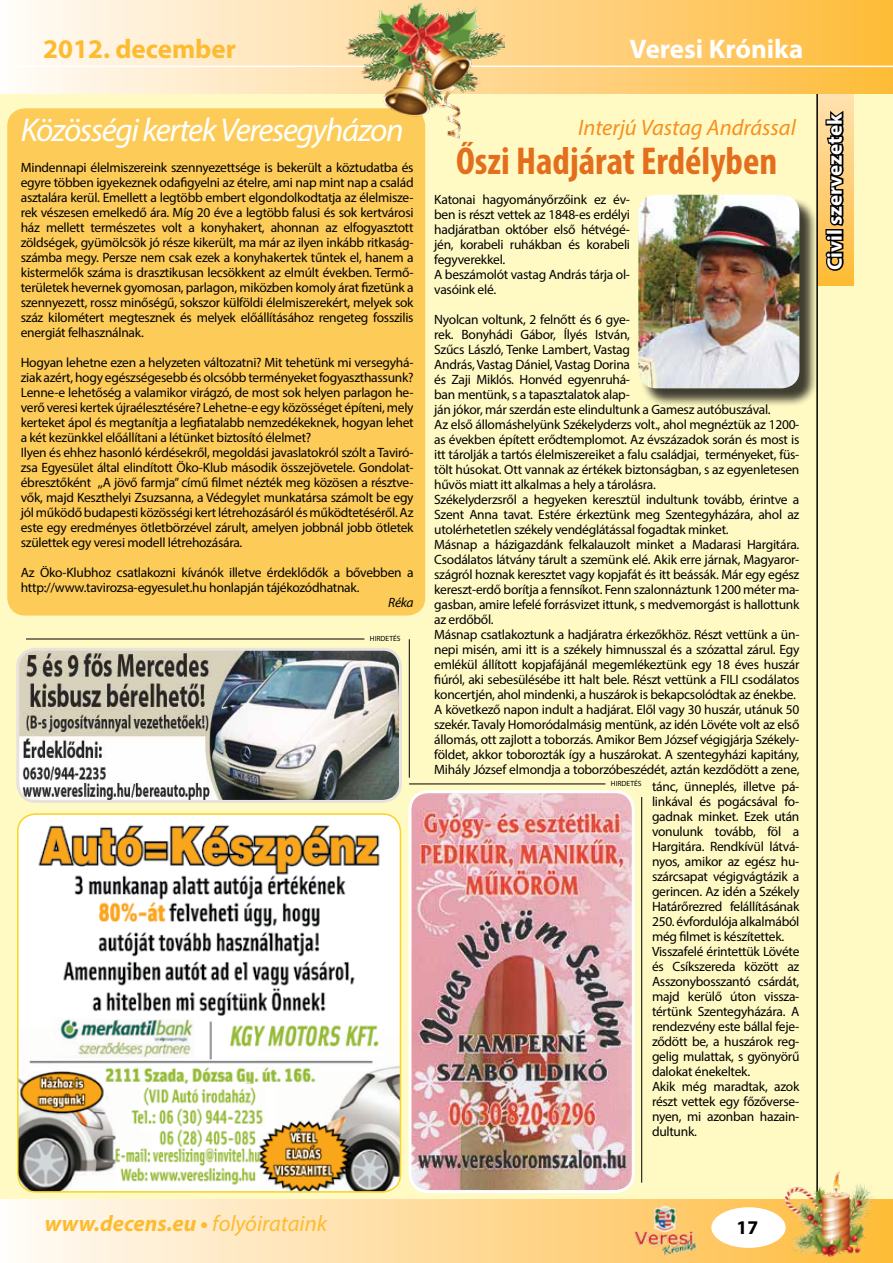
<style>
.page{position:relative;width:893px;height:1263px;background:#fffac4}
.page>*{position:absolute;margin:0;border:0;box-sizing:border-box;transform-origin:0 0}
.t1{font:700 condensed 39px "Myriad Pro";color:#e36f1e}
.t2{font:italic 33px "Myriad Pro";letter-spacing:-.04em;color:#fff}
.t3{font:700 27px "Myriad Pro";color:#fdbb30}
.t4{font:700 27px "Myriad Pro";color:#fff}
.t5{font:italic 700 22.5px "Myriad Pro";color:#fdbb30}
.t6{font:italic 22.5px "Myriad Pro";color:#f78f1e}
.t7{font:700 21px "Myriad Pro";color:#fff}
.t8{font:700 19.5px "Myriad Pro";color:#000}
.t9{font:13.5px/15px "Myriad Pro";letter-spacing:-.02em;color:#000}
.t10{font:italic 13.5px "Myriad Pro";color:#000}
.t11{font:7.5px "Myriad Pro";color:#000}
.s1{font-style:normal}
.s2{font-weight:400}
</style>
<div class="page">
<svg style="left:818px;top:94px;width:36px;height:192px;background:#fecd71"></svg>
<hr style="left:816px;top:0;width:2px;height:1263px;background:#000">
<svg style="left:0;top:0;width:893px;height:94px;background:#feda99"></svg>
<hr style="left:0;top:66px;width:893px;height:1px;background:#fff">
<div style="left:0;top:1199px;width:893px;height:64px;background:linear-gradient(to right,#fffbf8,#febb3b)"></div>
<div style="left:711px;top:1207px;width:75px;height:41px;background:#fff;border-radius:50%"></div>
<img style="left:633px;top:1205px;width:65px;height:51px">
<svg style="left:824px;top:235px;width:21px;height:37px"></svg>
<div style="left:825px;top:229px;width:18px;height:6px;border:3px solid #000"></div>
<svg style="left:824px;top:107px;width:22px;height:121px;background:#74603b"></svg>
<img style="left:346px;top:0;width:159px;height:139px">
<img style="left:786px;top:1171px;width:89px;height:85px">
<div style="left:7px;top:108px;width:418px;height:508px;background:#fdcc58;border-radius:18px"></div>
<div style="left:641px;top:197px;width:177px;height:210px;background:#000;opacity:.75"></div>
<img style="left:638px;top:195px;width:161px;height:193px">
<hr style="left:26px;top:639px;width:338px;height:1px;background:#000">
<hr style="left:409px;top:784px;width:196px;height:1px;background:#000">
<hr style="left:409px;top:639px;width:1px;height:139px;background:#000">
<hr style="left:641px;top:797px;width:1px;height:386px;background:#000">
<img style="left:18px;top:814px;width:382px;height:378px">
<div style="left:17px;top:813px;width:384px;height:379px;border:2px solid #f8d424;border-radius:18px"></div>
<img style="left:20px;top:652px;width:378px;height:147px">
<div style="left:16px;top:648px;width:386px;height:155px;border:3px solid #e8e2df;border-radius:18px"></div>
<img style="left:412px;top:794px;width:219px;height:395px">
<div style="left:408px;top:790px;width:227px;height:403px;border:3px solid #fff;border-radius:18px"></div>
<h3 class="t3" style="left:43px;top:31px;width:194px">2012. december</h3>
<h3 class="t4" style="left:630px;top:31px;width:175px">Veresi Krónika</h3>
<h2 class="t2" style="left:21px;top:109px;width:384px">Közösségi kertek Veresegyházon</h2>
<p class="t9" style="left:21px;top:160px;width:394px;text-align:justify">Mindennapi élelmiszereink szennyezettsége is bekerült a köztudatba és egyre többen igyekeznek odafigyelni az ételre, ami nap mint nap a család asztalára kerül. Emellett a legtöbb embert elgondolkodtatja az élelmisze&shy;rek vészesen emelkedő ára. Míg 20 éve a legtöbb falusi és sok kertvárosi ház mellett természetes volt a konyhakert, ahonnan az elfogyasztott zöldségek, gyümölcsök jó része kikerült, ma már az ilyen inkább ritkaság&shy;számba megy. Persze nem csak ezek a konyhakertek tűntek el, hanem a kistermelők száma is drasztikusan lecsökkent az elmúlt években. Termő&shy;területek hevernek gyomosan, parlagon, miközben komoly árat fizetünk a szennyezett, rossz minőségű, sokszor külföldi élelmiszerekért, melyek sok száz kilométert megtesznek és melyek előállításához rengeteg fosszilis energiát felhasználnak.</p>
<p class="t9" style="left:21px;top:355px;width:394px">Hogyan lehetne ezen a helyzeten változatni? Mit tehetünk mi versegyhá&shy;ziak azért, hogy egészségesebb és olcsóbb terményeket fogyaszthassunk?<br>Lenne-e lehetőség a valamikor virágzó, de most sok helyen parlagon he&shy;verő veresi kertek újraélesztésére? Lehetne-e egy közösséget építeni, mely kerteket ápol és megtanítja a legfiatalabb nemzedékeknek, hogyan lehet a két kezünkkel előállítani a létünket biztosító élelmet?<br>Ilyen és ehhez hasonló kérdésekről, megoldási javaslatokról szólt a Taviró&shy;zsa Egyesület által elindított Öko-Klub második összejövetele. Gondolat&shy;ébresztőként ,,A jövő farmja” című filmet nézték meg közösen a résztve&shy;vők, majd Keszthelyi Zsuzsanna, a Védegylet munkatársa számolt be egy jól működő budapesti közösségi kert létrehozásáról és működtetéséről. Az este egy eredményes ötletbörzével zárult, amelyen jobbnál jobb ötletek születtek egy veresi modell létrehozására.</p>
<p class="t9" style="left:21px;top:565px;width:394px">Az Öko-Klubhoz csatlakozni kívánók illetve érdeklődők a bővebben a http://www.tavirozsa-egyesulet.hu honlapján tájékozódhatnak.</p>
<p class="t10" style="left:388px;top:594px;width:27px">Réka</p>
<p class="t11" style="left:370px;top:634px;width:32px">HIRDETÉS</p>
<h3 class="t6" style="left:578px;top:114px;width:219px">Interjú Vastag Andrással</h3>
<h1 class="t1" style="left:456px;top:137px;width:323px">Őszi Hadjárat Erdélyben</h1>
<p class="t9" style="left:434px;top:191px;width:197px">Katonai hagyományőrzőink ez év&shy;ben is részt vettek az 1848-es erdélyi hadjáratban október első hétvégé&shy;jén, korabeli ruhákban és korabeli fegyverekkel.<br>A beszámolót vastag András tárja ol&shy;vasóink elé.</p>
<p class="t9" style="left:434px;top:311px;width:367px">Nyolcan voltunk, 2 felnőtt és 6 gye-<br>rek. Bonyhádi Gábor, Ílyés István,<br>Szűcs László, Tenke Lambert, Vastag<br>András, Vastag Dániel, Vastag Dorina<br>és Zaji Miklós. Honvéd egyenruhá-<br>ban mentünk, s a tapasztalatok alap-<br>ján jókor, már szerdán este elindultunk a Gamesz autóbuszával.<br>Az első állomáshelyünk Székelyderzs volt., ahol megnéztük az 1200- as években épített erődtemplomot. Az évszázadok során és most is itt tárolják a tartós élelmiszereiket a falu családjai, terményeket, füs&shy;tölt húsokat. Ott vannak az értékek biztonságban, s az egyenletesen hűvös miatt itt alkalmas a hely a tárolásra.<br>Székelyderzsről a hegyeken keresztül indultunk tovább, érintve a Szent Anna tavat. Estére érkeztünk meg Szentegyházára, ahol az utolérhetetlen székely vendéglátással fogadtak minket.<br>Másnap a házigazdánk felkalauzolt minket a Madarasi Hargitára.<br>Csodálatos látvány tárult a szemünk elé. Akik erre járnak, Magyaror&shy;szágról hoznak keresztet vagy kopjafát és itt beássák. Már egy egész kereszt-erdő borítja a fennsíkot. Fenn szalonnáztunk 1200 méter ma&shy;gasban, amire lefelé forrásvizet ittunk, s medvemorgást is hallottunk az erdőből.<br>Másnap csatlakoztunk a hadjáratra érkezőkhöz. Részt vettünk a ün&shy;nepi misén, ami itt is a székely himnusszal és a szózattal zárul. Egy emlékül állított kopjafájánál megemlékeztünk egy 18 éves huszár fiúról, aki sebesülésébe itt halt bele. Részt vettünk a FILI csodálatos koncertjén, ahol mindenki, a huszárok is bekapcsolódtak az énekbe.<br>A következő napon indult a hadjárat. Elől vagy 30 huszár, utánuk 50 szekér. Tavaly Homoródalmásig mentünk, az idén Lövéte volt az első állomás, ott zajlott a toborzás. Amikor Bem József végigjárja Székely&shy;földet, akkor toborozták így a huszárokat. A szentegyházi kapitány, Mihály József elmondja a toborzóbeszédét, aztán kezdődött a zene,</p>
<p class="t9" style="left:652px;top:778px;width:149px">tánc, ünneplés, illetve pá&shy;linkával és pogácsával fo&shy;gadnak minket. Ezek után vonulunk tovább, föl a<br>Hargitára. Rendkívül látvá&shy;nyos, amikor az egész hu&shy;szárcsapat végigvágtázik a gerincen. Az idén a Székely<br>Határőrezred felállításának<br>250. évfordulója alkalmából még filmet is készítettek.<br>Visszafelé érintettük Lövéte és Csíkszereda között az<br>Asszonybosszantó csárdát, majd kerülő úton vissza&shy;tértünk Szentegyházára. A rendezvény este bállal feje&shy;ződött be, a huszárok reg&shy;gelig mulattak, s gyönyörű dalokat énekeltek.<br>Akik még maradtak, azok részt vettek egy főzőverse&shy;nyen, mi azonban hazain&shy;dultunk.</p>
<p class="t11" style="left:611px;top:779px;width:32px">HIRDETÉS</p>
<h3 class="t7" style="left:821px;top:270px;width:158px;rotate:-90deg">Civil szervezetek</h3>
<h3 class="t5" style="left:45px;top:1209px;width:284px">www.decens.eu <span class="s1">•</span> <span class="s2">folyóirataink</span></h3>
<h3 class="t8" style="left:736px;top:1215px;width:23px">17</h3>
</div>
